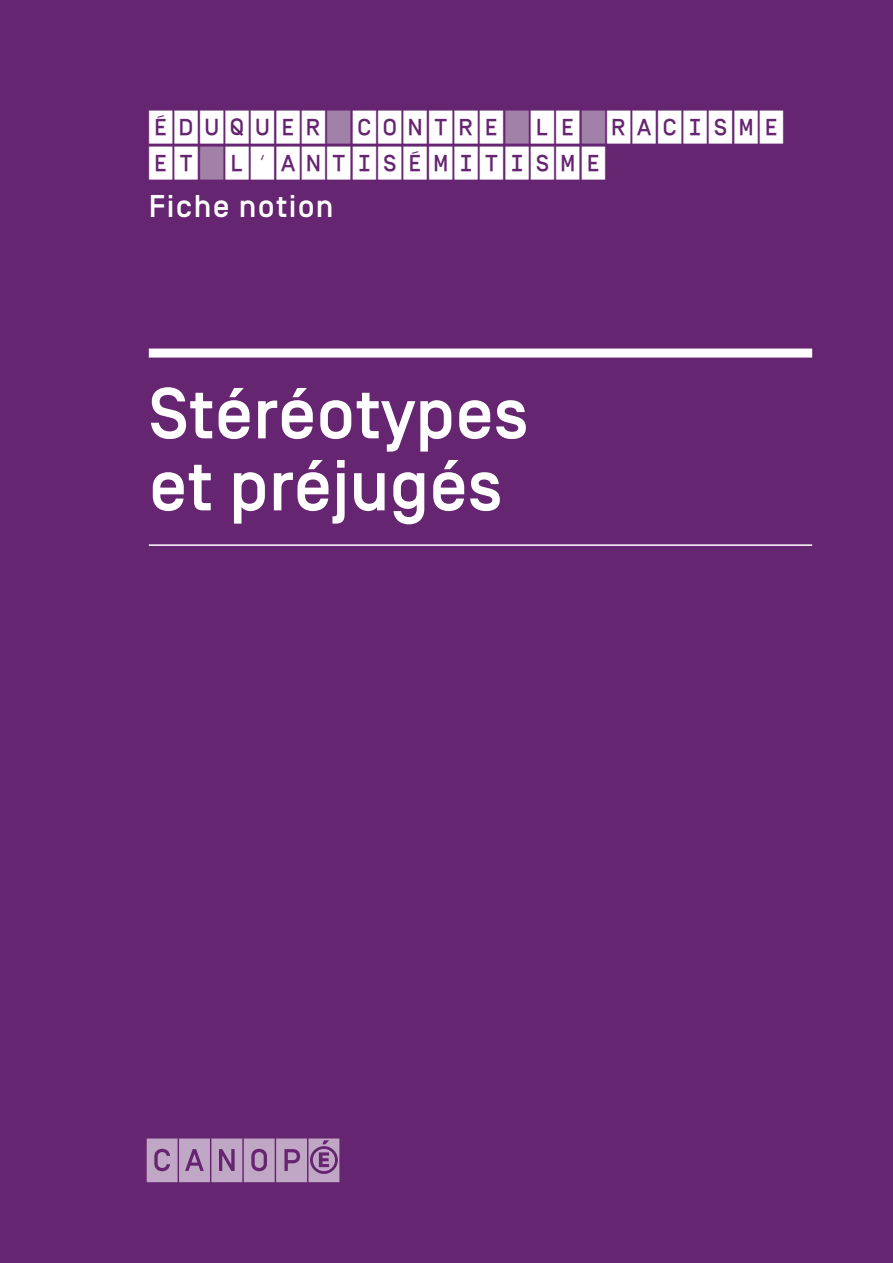
<style>
.page{position:relative;width:893px;height:1263px;background:#662571}
.page>*{position:absolute;margin:0;border:0;box-sizing:border-box;transform-origin:0 0}
.Titre_document{font:500 72px/72px "Simplon BP";color:#fff}
.Titre_dossier{font:500 33px/36px "Simplon CNDP";letter-spacing:.04em;color:#fff}
.Soustitre_dossier{font:500 31.5px "Simplon BP";letter-spacing:.04em;color:#fff}
</style>
<div class="page">
<svg style="left:147px;top:1138px;width:192px;height:44px;background:#af8db5"></svg>
<div style="left:149px;top:349px;width:663px;height:9px;background:#fff"></div>
<hr style="left:149px;top:544px;width:663px;height:2px;background:#fff">
<p class="Titre_dossier" style="left:149px;top:109px;width:636px">ÉDUQUER CONTRE LE RACISME<br>ET L’ANTISÉMITISME</p>
<p class="Soustitre_dossier" style="left:149px;top:188px;width:186px">Fiche notion</p>
<p class="Titre_document" style="left:149px;top:379px;width:381px">Stéréotypes et préjugés</p>
</div>
